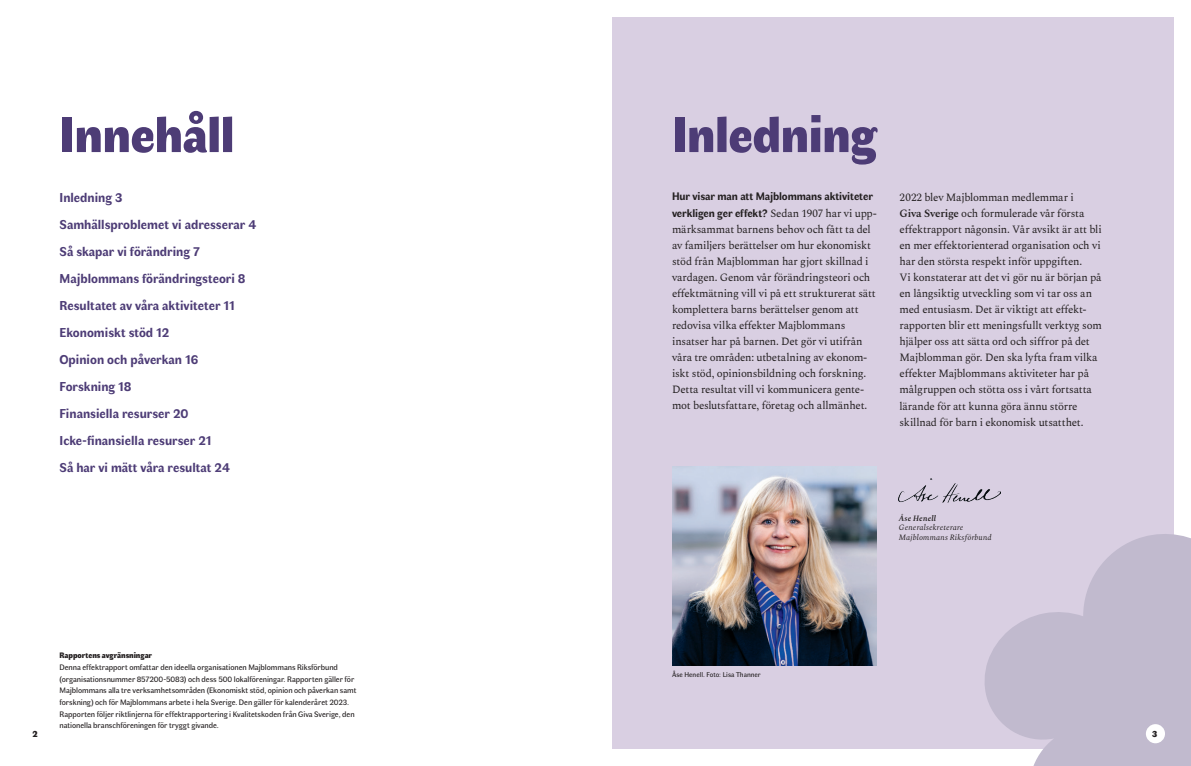
<style>
.page{position:relative;width:1191px;height:766px;background:#fff}
.page>*{position:absolute;margin:0;border:0;box-sizing:border-box;transform-origin:0 0}
._2_Purple_Faune_Bold_50{font:900 50px "Faune Display";letter-spacing:-.01em;color:#4d3c76}
.Innehållsf{font:700 13px "Faune Text";color:#4d3c76}
.Spectral_11_-_2024{font:11px/16px "Spectral";letter-spacing:-.02em;color:#231f20}
.t1{font:900 9px "Faune Display";color:#231f20}
.Spectral_11{font:8px "Faune Text";letter-spacing:-.005em;color:#231f20}
.Spectral_11-2{font:italic 8px/9.6px "Spectral";letter-spacing:.025em;color:#231f20}
.Spectral_11-3{font:900 8px "Faune Display";letter-spacing:-.005em;color:#231f20}
.Bildtext{font:7px "Faune Text";color:#231f20}
.s1{font-family:"Faune Text";font-weight:700}
.s2{font-weight:600}
</style>
<div class="page">
<div style="left:612px;top:17px;width:562px;height:731px;background:#d9cfe2"></div>
<svg style="left:983px;top:534px;width:208px;height:231px;fill:#c1bace"></svg>
<img style="left:672px;top:466px;width:205px;height:199px">
<img style="left:898px;top:478px;width:102px;height:24px">
<div style="left:1145px;top:724px;width:20px;height:19px;background:#fff;border-radius:50%"></div>
<p class="_2_Purple_Faune_Bold_50" style="left:60px;top:98px;width:177px">Innehåll</p>
<p class="_2_Purple_Faune_Bold_50" style="left:672px;top:98px;width:206px">Inledning</p>
<p class="Innehållsf" style="left:60px;top:188px;width:65px">Inledning 3</p>
<p class="Innehållsf" style="left:60px;top:215px;width:198px">Samhällsproblemet vi adresserar 4</p>
<p class="Innehållsf" style="left:60px;top:242px;width:142px">Så skapar vi förändring 7</p>
<p class="Innehållsf" style="left:60px;top:269px;width:188px">Majblommans förändringsteori 8</p>
<p class="Innehållsf" style="left:60px;top:296px;width:177px">Resultatet av våra aktiviteter 11</p>
<p class="Innehållsf" style="left:60px;top:323px;width:111px">Ekonomiskt stöd 12</p>
<p class="Innehållsf" style="left:60px;top:350px;width:140px">Opinion och påverkan 16</p>
<p class="Innehållsf" style="left:60px;top:377px;width:74px">Forskning 18</p>
<p class="Innehållsf" style="left:60px;top:404px;width:130px">Finansiella resurser 20</p>
<p class="Innehållsf" style="left:60px;top:431px;width:153px">Icke-finansiella resurser 21</p>
<p class="Innehållsf" style="left:60px;top:458px;width:172px">Så har vi mätt våra resultat 24</p>
<p class="Spectral_11_-_2024" style="left:672px;top:188px;width:206px"><span class="s1">Hur visar man att Majblommans aktiviteter verkligen ger effekt?</span> Sedan 1907 har vi upp&shy;märksammat barnens behov och fått ta del av familjers berättelser om hur ekonomiskt stöd från Majblomman har gjort skillnad i vardagen. Genom vår förändringsteori och effektmätning vill vi på ett strukturerat sätt komplettera barns berättelser genom att redovisa vilka effekter Majblommans insatser har på barnen. Det gör vi utifrån våra tre områden: utbetalning av ekonom&shy;iskt stöd, opinionsbildning och forskning.<br>Detta resultat vill vi kommunicera gente&shy;mot beslutsfattare, företag och allmänhet.</p>
<p class="Spectral_11_-_2024" style="left:899px;top:189px;width:204px">2022 blev Majblomman medlemmar i<br><span class="s2">Giva Sverige</span> och formulerade vår första effektrapport någonsin. Vår avsikt är att bli en mer effektorienterad organisation och vi har den största respekt inför uppgiften.<br>Vi konstaterar att det vi gör nu är början på en långsiktig utveckling som vi tar oss an med entusiasm. Det är viktigt att effekt&shy;rapporten blir ett meningsfullt verktyg som hjälper oss att sätta ord och siffror på det Majblomman gör. Den ska lyfta fram vilka effekter Majblommans aktiviteter har på målgruppen och stötta oss i vårt fortsatta lärande för att kunna göra ännu större skillnad för barn i ekonomisk utsatthet.</p>
<p class="Spectral_11-2" style="left:898px;top:512px;width:94px"><span class="s2">Åse Henell<br></span>Generalsekreterare<br>Majblommans Riksförbund</p>
<p class="t1" style="left:32px;top:727px;width:7px">2</p>
<p class="Spectral_11-3" style="left:60px;top:649px;width:94px">Rapportens avgränsningar</p>
<p class="Spectral_11" style="left:60px;top:661px;width:280px">Denna effektrapport omfattar den ideella organisationen Majblommans Riksförbund</p>
<p class="Spectral_11" style="left:60px;top:673px;width:296px">(organisationsnummer 857200-5083) och dess 500 lokalföreningar. Rapporten gäller för</p>
<p class="Spectral_11" style="left:60px;top:685px;width:298px">Majblommans alla tre verksamhetsområden (Ekonomiskt stöd, opinion och påverkan samt</p>
<p class="Spectral_11" style="left:60px;top:696px;width:291px">forskning) och för Majblommans arbete i hela Sverige. Den gäller för kalenderåret 2023.</p>
<p class="Spectral_11" style="left:60px;top:708px;width:296px">Rapporten följer riktlinjerna för effektrapportering i Kvalitetskoden från Giva Sverige, den</p>
<p class="Spectral_11" style="left:60px;top:720px;width:161px">nationella branschföreningen för tryggt givande.</p>
<p class="Bildtext" style="left:672px;top:670px;width:90px">Åse Henell. Foto: Lisa Thanner</p>
<p class="t1" style="left:1152px;top:727px;width:7px">3</p>
</div>
